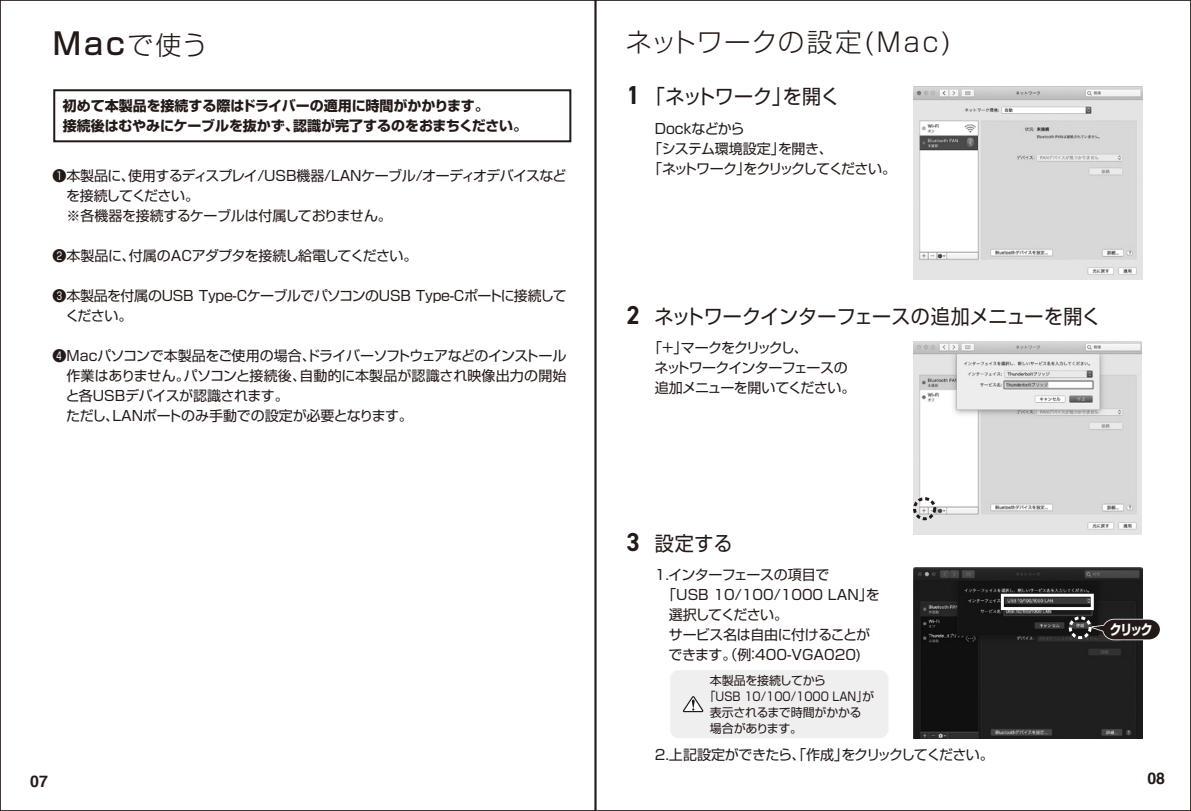
<style>
.page{position:relative;width:1191px;height:811px;background:#fff}
.page>*{position:absolute;margin:0;border:0;box-sizing:border-box;transform-origin:0 0}
.t1{font:500 30px "Shin Go Pro";color:#231916}
.t2{font:300 26px "Shin Go Pro";letter-spacing:.05em;color:#231916}
.t3{font:20px "Shin Go Pro";letter-spacing:-.005em;color:#231916;scale:.95 1}
.t4{font:20px "Shin Go Pro";letter-spacing:-.025em;color:#231916;scale:.95 1}
.t5{font:700 16px "Helvetica";color:#231916}
.t6{font:14px/20px "Shin Go Pro";letter-spacing:-.03em;color:#231916}
.t7{font:700 14px/20px "Shin Go Pro";color:#231916}
.t8{font:14px/20px "Shin Go Pro";letter-spacing:-.07em;color:#231916}
.t9{font:14px/20px "Shin Go Pro";letter-spacing:-.055em;color:#231916}
.t10{font:14px "Shin Go Pro";letter-spacing:.005em;color:#231916}
.t11{font:14px "Shin Go Pro";letter-spacing:-.01em;color:#231916}
.t12{font:14px "Shin Go Pro";letter-spacing:-.06em;color:#231916}
.t13{font:700 14px "Shin Go Pro";color:#fff;scale:.85 1}
.t14{font:12px "Shin Go Pro";letter-spacing:-.01em;color:#231916;scale:.9 1}
.t15{font:12px "Shin Go Pro";letter-spacing:-.03em;color:#231916}
.t16{font:12px "Shin Go Pro";letter-spacing:-.01em;color:#231916}
.s1{font-weight:300;font-size:26px}
.s2{font-family:"DIN2014";font-weight:700;font-size:26px}
</style>
<div class="page">
<img style="left:913px;top:87px;width:229px;height:193px">
<img style="left:913px;top:341px;width:228px;height:193px">
<div style="left:913px;top:497px;width:23px;height:23px;border:3px dashed #231916;border-radius:50%"></div>
<img style="left:913px;top:568px;width:229px;height:170px">
<div style="left:1068px;top:616px;width:23px;height:23px;border:3px dashed #fff;border-radius:50%"></div>
<div style="left:1001px;top:594px;width:92px;height:16px;border:3px solid #fff"></div>
<div style="left:670px;top:670px;width:218px;height:68px;background:#efeff0;border-radius:9px"></div>
<svg style="left:1085px;top:618px;width:75px;height:23px;background:#3f3937"></svg>
<svg style="left:683px;top:696px;width:20px;height:17px"></svg>
<div style="left:53px;top:89px;width:518px;height:53px;border:2px solid #231916"></div>
<p class="t1" style="left:53px;top:19px;width:156px">Mac<span class="s1">で使う</span></p>
<p class="t7" style="left:63px;top:94px;width:466px">初めて本製品を接続する際はドライバーの適用に時間がかかります。<br>接続後はむやみにケーブルを抜かず、認識が完了するのをおまちください。</p>
<p class="t6" style="left:52px;top:164px;width:516px">❶本製品に、使用するディスプレイ/USB機器/LANケーブル/オーディオデバイスなど</p>
<p class="t12" style="left:66px;top:184px;width:135px">を接続してください。</p>
<p class="t6" style="left:52px;top:204px;width:341px">　※各機器を接続するケーブルは付属しておりません。</p>
<p class="t6" style="left:52px;top:244px;width:367px">❷本製品に、付属のACアダプタを接続し給電してください。</p>
<p class="t6" style="left:65px;top:284px;width:503px;text-indent:-13px">❸本製品を付属のUSB Type-CケーブルでパソコンのUSB Type-Cポートに接続してください。</p>
<p class="t6" style="left:52px;top:344px;width:515px">❹Macパソコンで本製品をご使用の場合、ドライバーソフトウェアなどのインストール</p>
<p class="t10" style="left:66px;top:364px;width:501px">作業はありません。パソコンと接続後、自動的に本製品が認識され映像出力の開始</p>
<p class="t6" style="left:66px;top:384px;width:224px">と各USBデバイスが認識されます。</p>
<p class="t11" style="left:52px;top:405px;width:362px">　ただし、LANポートのみ手動での設定が必要となります。</p>
<p class="t5" style="left:30px;top:768px;width:19px">07</p>
<p class="t2" style="left:626px;top:21px;width:327px">ネットワークの設定(Mac)</p>
<p class="t4" style="left:626px;top:80px;width:226px"><span class="s2">1</span> 「ネットワーク」を開く</p>
<p class="t9" style="left:648px;top:117px;width:249px;text-indent:6px">Dockなどから<br>「システム環境設定」を開き、<br>「ネットワーク」をクリックしてください。</p>
<p class="t3" style="left:626px;top:300px;width:501px"><span class="s2">2</span> ネットワークインターフェースの追加メニューを開く</p>
<p class="t8" style="left:654px;top:336px;width:202px;text-indent:-6px">「＋」マークをクリックし、<br>ネットワークインターフェースの追加メニューを開いてください。</p>
<p class="t3" style="left:626px;top:527px;width:113px"><span class="s2">3</span> 設定する</p>
<p class="t6" style="left:654px;top:563px;width:227px">1.インターフェースの項目で<br>　「USB 10/100/1000 LAN」を　選択してください。<br>　サービス名は自由に付けることが　できます。（例：400-VGA020)　</p>
<p class="t15" style="left:710px;top:671px;width:117px">本製品を接続してから</p>
<p class="t14" style="left:705px;top:687px;width:190px">「USB 10/100/1000 LAN」が</p>
<p class="t16" style="left:710px;top:703px;width:153px">表示されるまで時間がかかる</p>
<p class="t15" style="left:710px;top:719px;width:94px">場合があります。</p>
<p class="t6" style="left:654px;top:743px;width:341px">2.上記設定ができたら、「作成」をクリックしてください。</p>
<p class="t13" style="left:1109px;top:618px;width:52px">クリック</p>
<p class="t5" style="left:1147px;top:765px;width:19px">08</p>
</div>
